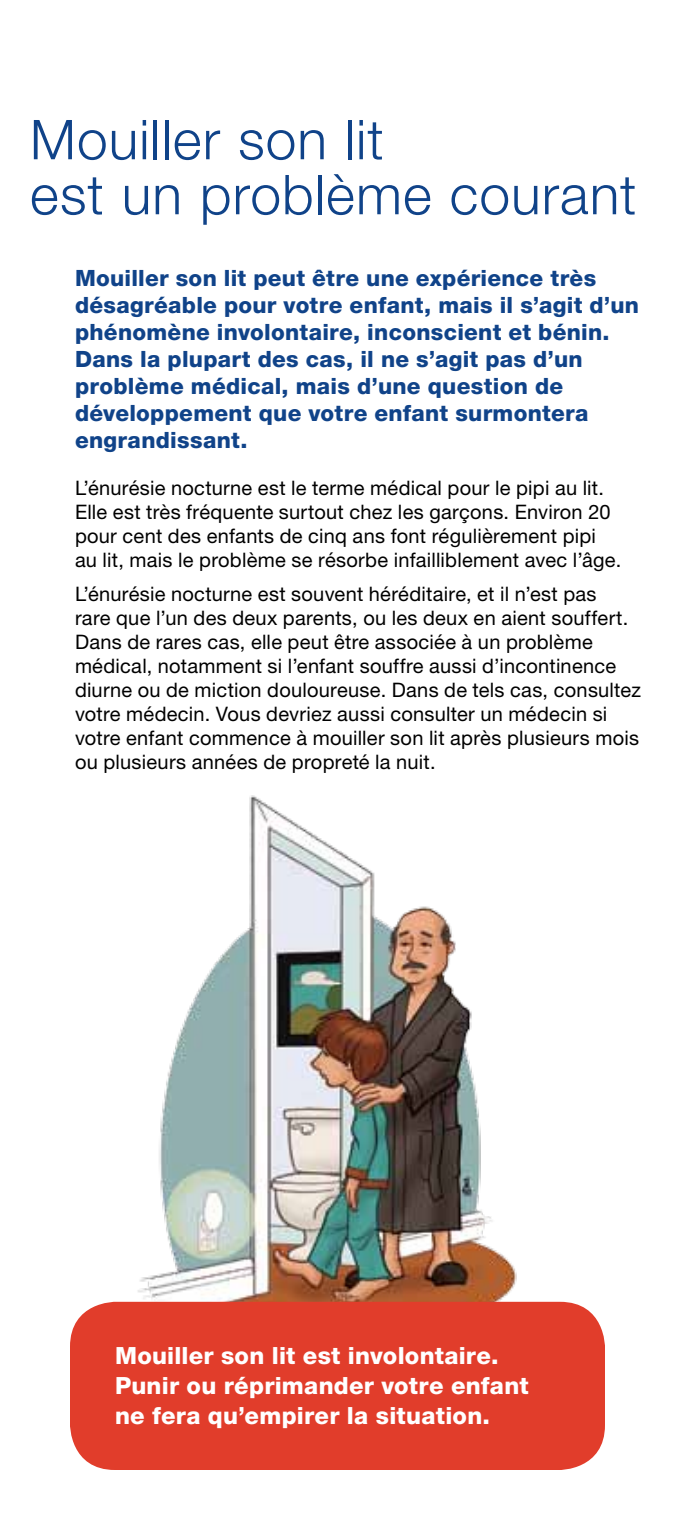
<style>
.page{position:relative;width:675px;height:1530px;background:#fff}
.page>*{position:absolute;margin:0;border:0;box-sizing:border-box;transform-origin:0 0}
.t1{font:300 55px/55px "Helvetica Neue LT Std";letter-spacing:.02em;color:#104389}
.t2{font:800 23.75px/30px "Helvetica Neue LT Std";letter-spacing:.01em;color:#fff}
.t3{font:800 22.5px/27px "Helvetica Neue LT Std";letter-spacing:.015em;color:#104389}
.t4{font:20px/24px "Helvetica Neue LT Std";letter-spacing:.015em;color:#000}
</style>
<div class="page">
<img style="left:115px;top:795px;width:424px;height:507px">
<div style="left:70px;top:1302px;width:535px;height:168px;background:#e13d2b;border-radius:45px"></div>
<h1 class="t1" style="left:30px;top:111px;width:608px">Mouiller son lit<br>est un problème courant</h1>
<p class="t3" style="left:75px;top:265px;width:566px">Mouiller son lit peut être une expérience très désagréable pour votre enfant, mais il s’agit d’un phénomène involontaire, inconscient et bénin.<br>Dans la plupart des cas, il ne s’agit pas d’un problème médical, mais d’une question de développement que votre enfant surmontera engrandissant.</p>
<p class="t4" style="left:75px;top:475px;width:548px">L’énurésie nocturne est le terme médical pour le pipi au lit.<br>Elle est très fréquente surtout chez les garçons. Environ 20 pour cent des enfants de cinq ans font régulièrement pipi au lit, mais le problème se résorbe infailliblement avec l’âge.</p>
<p class="t4" style="left:75px;top:581px;width:568px">L’énurésie nocturne est souvent héréditaire, et il n’est pas<br>rare que l’un des deux parents, ou les deux en aient souffert.<br>Dans de rares cas, elle peut être associée à un problème médical, notamment si l’enfant souffre aussi d’incontinence diurne ou de miction douloureuse. Dans de tels cas, consultez votre médecin. Vous devriez aussi consulter un médecin si votre enfant commence à mouiller son lit après plusieurs mois ou plusieurs années de propreté la nuit.</p>
<p class="t2" style="left:115px;top:1340px;width:415px">Mouiller son lit est involontaire.<br>Punir ou réprimander votre enfant ne fera qu’empirer la situation.</p>
</div>
